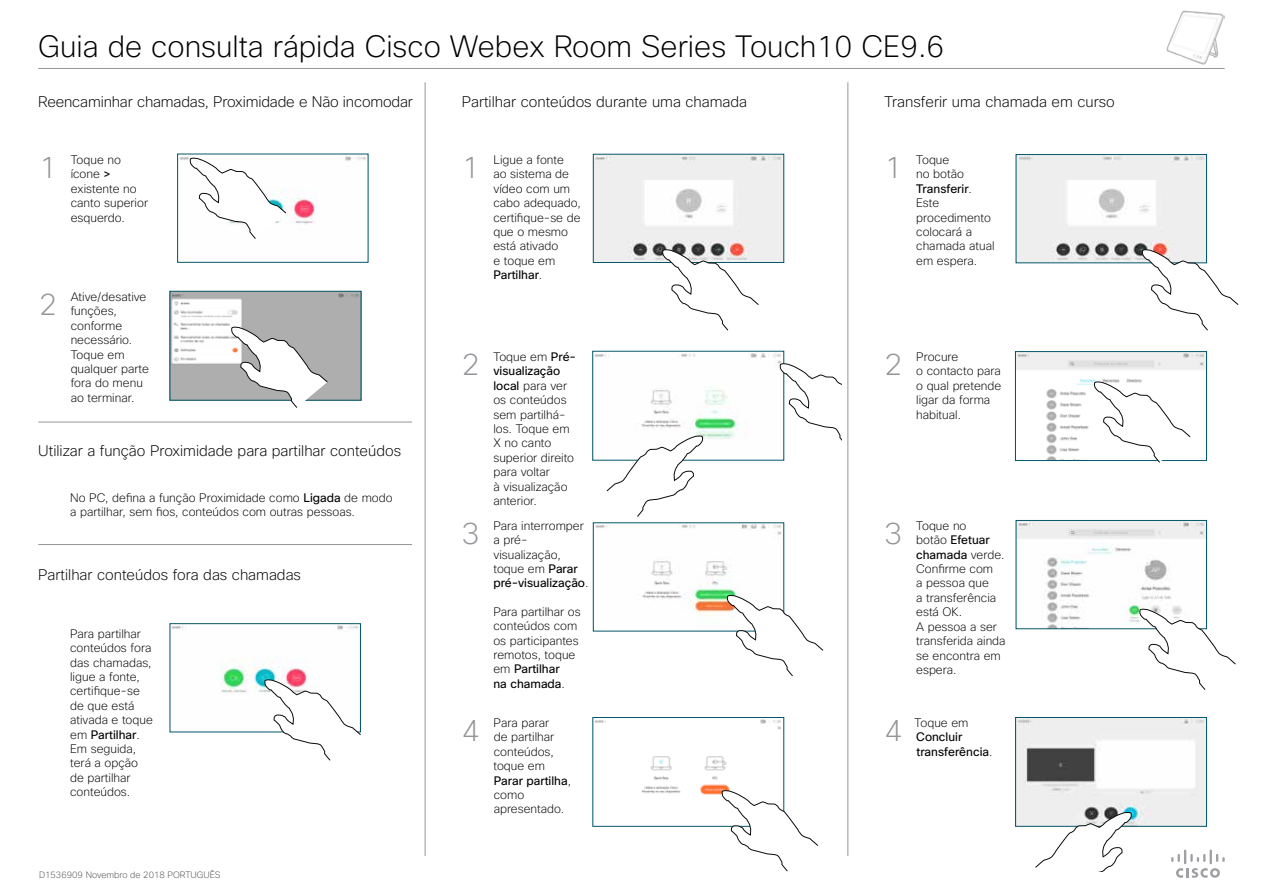
<style>
.page{position:relative;width:1263px;height:893px;background:#fff}
.page>*{position:absolute;margin:0;border:0;box-sizing:border-box;transform-origin:0 0}
.t1{font:200 30px "Cisco Sans";color:#000}
.t2{font:200 30px "Cisco Sans";color:#939598}
.t3{font:200 15px "Cisco Sans";color:#000}
.t4{font:200 12px/14.4px "Cisco Sans";color:#000}
.t5{font:12px/14.4px "Cisco Sans";color:#000}
.t6{font:200 9px "Cisco Sans";color:#4d4d4f}
.s1{font-weight:400}
.s2{font-weight:200}
</style>
<div class="page">
<img style="left:595px;top:353px;width:187px;height:87px">
<svg style="left:606px;top:435px;width:97px;height:82px"></svg>
<img style="left:180px;top:156px;width:186px;height:69px">
<img style="left:172px;top:626px;width:186px;height:67px">
<svg style="left:190px;top:157px;width:96px;height:82px"></svg>
<img style="left:172px;top:293px;width:187px;height:105px">
<div style="left:170px;top:291px;width:191px;height:109px;border:1px solid #005568"></div>
<svg style="left:231px;top:326px;width:97px;height:82px"></svg>
<svg style="left:264px;top:679px;width:97px;height:82px"></svg>
<img style="left:595px;top:719px;width:186px;height:76px">
<div style="left:593px;top:717px;width:191px;height:109px;border:1px solid #005568"></div>
<img style="left:595px;top:156px;width:187px;height:105px">
<div style="left:593px;top:154px;width:191px;height:109px;border:1px solid #005568"></div>
<svg style="left:662px;top:249px;width:97px;height:81px"></svg>
<svg style="left:722px;top:790px;width:96px;height:81px"></svg>
<img style="left:1017px;top:719px;width:187px;height:105px">
<div style="left:1015px;top:717px;width:191px;height:109px;border:1px solid #005568"></div>
<img style="left:1018px;top:156px;width:186px;height:105px">
<div style="left:1016px;top:154px;width:190px;height:109px;border:1px solid #005568"></div>
<svg style="left:1142px;top:249px;width:96px;height:81px"></svg>
<img style="left:1018px;top:522px;width:186px;height:105px">
<div style="left:1016px;top:520px;width:190px;height:109px;border:1px solid #005568"></div>
<svg style="left:1139px;top:608px;width:97px;height:82px"></svg>
<svg style="left:1035px;top:812px;width:97px;height:60px"></svg>
<img style="left:1017px;top:353px;width:187px;height:106px">
<div style="left:1015px;top:351px;width:191px;height:110px;border:1px solid #005568"></div>
<svg style="left:1094px;top:381px;width:96px;height:82px"></svg>
<hr style="left:425px;top:82px;width:1px;height:774px;background:#939598">
<svg style="left:1171px;top:849px;width:54px;height:29px"></svg>
<hr style="left:38px;top:68px;width:1187px;height:1px;background:#939598">
<hr style="left:38px;top:422px;width:374px;height:1px;background:#939598">
<hr style="left:38px;top:544px;width:374px;height:1px;background:#939598">
<svg style="left:673px;top:512px;width:86px;height:15px"></svg>
<img style="left:595px;top:525px;width:187px;height:91px">
<img style="left:1166px;top:10px;width:59px;height:55px">
<svg style="left:780px;top:363px;width:62px;height:81px"></svg>
<hr style="left:847px;top:82px;width:1px;height:774px;background:#939598">
<svg style="left:727px;top:595px;width:96px;height:81px"></svg>
<h1 class="t1" style="left:38px;top:27px;width:908px">Guia de consulta rápida Cisco Webex Room Series Touch10 CE9.6</h1>
<p class="t3" style="left:38px;top:92px;width:376px">Reencaminhar chamadas, Proximidade e Não incomodar</p>
<p class="t3" style="left:884px;top:92px;width:232px">Transferir uma chamada em curso</p>
<p class="t3" style="left:462px;top:92px;width:287px">Partilhar conteúdos durante uma chamada</p>
<h1 class="t2" style="left:39px;top:149px;width:20px">1</h1>
<p class="t4" style="left:71px;top:152px;width:79px">Toque no ícone <span class="s1">&gt; </span>existente no canto superior esquerdo.</p>
<h1 class="t2" style="left:39px;top:286px;width:20px">2</h1>
<p class="t4" style="left:71px;top:290px;width:80px">Ative/desative funções, conforme necessário.<br>Toque em qualquer parte fora do menu ao terminar.</p>
<p class="t3" style="left:38px;top:441px;width:364px">Utilizar a função Proximidade para partilhar conteúdos</p>
<p class="t4" style="left:70px;top:490px;width:324px">No PC, defina a função Proximidade como <span class="s1">Ligada</span> de modo a partilhar, sem fios, conteúdos com outras pessoas.</p>
<p class="t3" style="left:38px;top:565px;width:264px">Partilhar conteúdos fora das chamadas</p>
<p class="t4" style="left:70px;top:626px;width:84px">Para partilhar conteúdos fora das chamadas, ligue a fonte, certifique-se de que está ativada e toque em <span class="s1">Partilhar</span>.<br>Em seguida, terá a opção de partilhar conteúdos.</p>
<p class="t6" style="left:39px;top:869px;width:183px">D1536909 Novembro de 2018 PORTUGUÊS</p>
<h1 class="t2" style="left:462px;top:149px;width:19px">1</h1>
<p class="t4" style="left:493px;top:152px;width:89px">Ligue a fonte<br>ao sistema de vídeo com um cabo adequado, certifique-se de que o mesmo está ativado<br>e toque em<br><span class="s1">Partilhar</span>.</p>
<h1 class="t2" style="left:884px;top:149px;width:19px">1</h1>
<p class="t4" style="left:916px;top:152px;width:80px">Toque<br>no botão<br><span class="s1">Transferir</span>.<br>Este procedimento colocará a chamada atual em espera.</p>
<h1 class="t2" style="left:462px;top:346px;width:19px">2</h1>
<p class="t4" style="left:493px;top:349px;width:84px">Toque em <span class="s1">Pré&shy;visualização local</span> para ver os conteúdos sem partilhá&shy;los. Toque em<br>X no canto superior direito para voltar<br>à visualização anterior.</p>
<h1 class="t2" style="left:884px;top:346px;width:19px">2</h1>
<p class="t4" style="left:916px;top:349px;width:87px">Procure<br>o contacto para o qual pretende ligar da forma habitual.</p>
<h1 class="t2" style="left:462px;top:514px;width:19px">3</h1>
<p class="t4" style="left:493px;top:518px;width:97px">Para interromper a pré&shy;visualização, toque em <span class="s1">Parar pré-visualização</span>.</p>
<p class="t4" style="left:493px;top:604px;width:89px">Para partilhar os conteúdos com os participantes remotos, toque em <span class="s1">Partilhar<br>na chamada</span>.</p>
<h1 class="t2" style="left:884px;top:514px;width:19px">3</h1>
<p class="t4" style="left:916px;top:518px;width:91px">Toque no<br>botão <span class="s1">Efetuar chamada</span> verde.<br>Confirme com<br>a pessoa que<br>a transferência está OK.<br>A pessoa a ser transferida ainda se encontra em espera.</p>
<h1 class="t2" style="left:462px;top:711px;width:19px">4</h1>
<p class="t4" style="left:914px;top:715px;width:55px">Toque em</p>
<p class="t4" style="left:493px;top:715px;width:79px">Para parar<br>de partilhar conteúdos, toque em<br><span class="s1">Parar partilha</span>, como apresentado.</p>
<h1 class="t2" style="left:884px;top:711px;width:19px">4</h1>
<p class="t5" style="left:916px;top:730px;width:78px">Concluir transferência<span class="s2">.</span></p>
</div>
